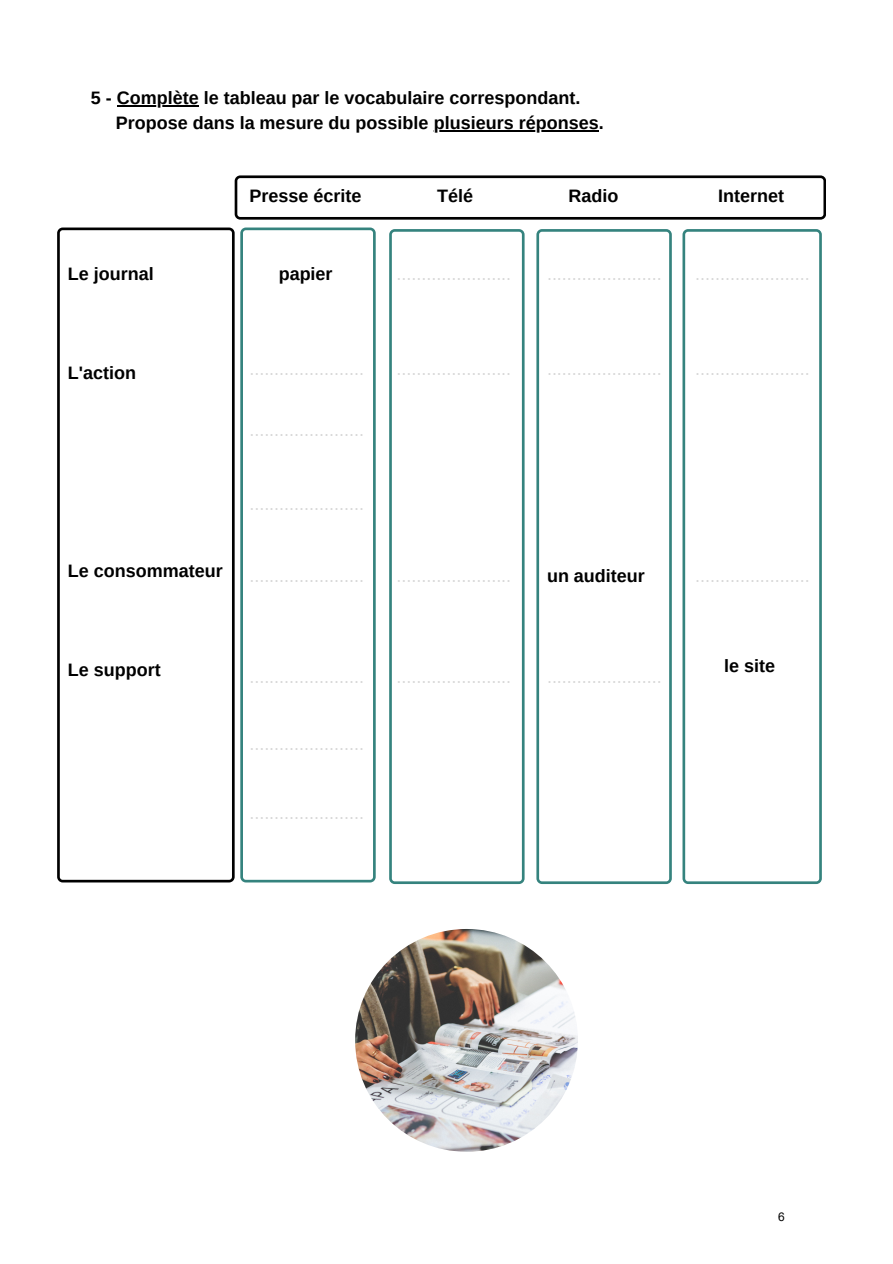
<style>
.page{position:relative;width:893px;height:1264px;background:#fff}
.page>*{position:absolute;margin:0;border:0;box-sizing:border-box;transform-origin:0 0}
.t1{font:18px "Arimo";color:#d9d9d9}
.t2{font:700 18px "Arimo";color:#000}
.t3{font:12px "Arial";color:#000}
</style>
<div class="page">
<hr style="left:117px;top:105px;width:82px;height:2px;background:#000">
<hr style="left:434px;top:130px;width:164px;height:1px;background:#000">
<svg style="left:57px;top:227px;width:177px;height:655px"></svg>
<svg style="left:235px;top:175px;width:590px;height:45px"></svg>
<svg style="left:240px;top:227px;width:135px;height:655px"></svg>
<svg style="left:536px;top:229px;width:135px;height:655px"></svg>
<svg style="left:389px;top:229px;width:135px;height:655px"></svg>
<svg style="left:682px;top:229px;width:139px;height:655px"></svg>
<img style="left:355px;top:929px;width:223px;height:222px;border-radius:50%">
<p class="t2" style="left:91px;top:88px;width:491px">5 - Complète le tableau par le vocabulaire correspondant.</p>
<p class="t2" style="left:116px;top:113px;width:489px">Propose dans la mesure du possible plusieurs réponses.</p>
<p class="t2" style="left:68px;top:263px;width:87px">Le journal</p>
<p class="t2" style="left:249px;top:186px;width:113px">Presse écrite</p>
<p class="t2" style="left:437px;top:186px;width:37px">Télé</p>
<p class="t2" style="left:568px;top:186px;width:51px">Radio</p>
<p class="t2" style="left:718px;top:186px;width:67px">Internet</p>
<p class="t2" style="left:279px;top:263px;width:55px">papier</p>
<p class="t1" style="left:396px;top:263px;width:116px">.......................</p>
<p class="t1" style="left:547px;top:263px;width:116px">.......................</p>
<p class="t1" style="left:695px;top:263px;width:116px">.......................</p>
<p class="t2" style="left:68px;top:362px;width:70px">L'action</p>
<p class="t1" style="left:249px;top:359px;width:116px">.......................</p>
<p class="t1" style="left:249px;top:419px;width:116px">.......................</p>
<p class="t2" style="left:68px;top:560px;width:156px">Le consommateur</p>
<p class="t1" style="left:249px;top:493px;width:116px">.......................</p>
<p class="t1" style="left:249px;top:566px;width:116px">.......................</p>
<p class="t2" style="left:68px;top:659px;width:94px">Le support</p>
<p class="t1" style="left:249px;top:666px;width:116px">.......................</p>
<p class="t1" style="left:249px;top:733px;width:116px">.......................</p>
<p class="t1" style="left:249px;top:803px;width:116px">.......................</p>
<p class="t1" style="left:396px;top:359px;width:116px">.......................</p>
<p class="t1" style="left:547px;top:359px;width:116px">.......................</p>
<p class="t1" style="left:695px;top:359px;width:116px">.......................</p>
<p class="t1" style="left:396px;top:566px;width:116px">.......................</p>
<p class="t2" style="left:547px;top:565px;width:99px">un auditeur</p>
<p class="t1" style="left:396px;top:666px;width:116px">.......................</p>
<p class="t1" style="left:547px;top:666px;width:116px">.......................</p>
<p class="t1" style="left:695px;top:565px;width:116px">.......................</p>
<p class="t2" style="left:724px;top:655px;width:52px">le site</p>
<p class="t3" style="left:778px;top:1208px;width:8px">6</p>
</div>
